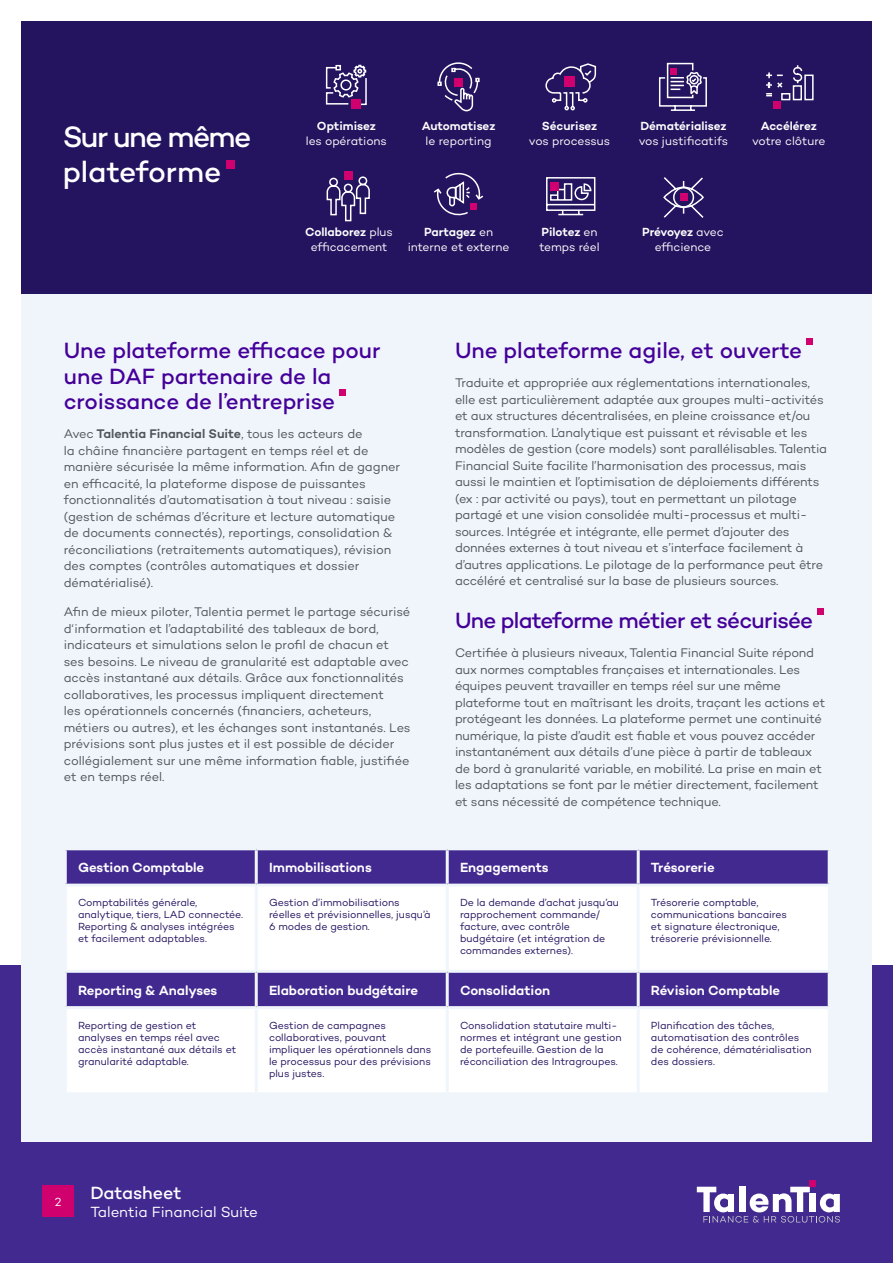
<style>
.page{position:relative;width:893px;height:1263px;background:#fff}
.page>*{position:absolute;margin:0;border:0;box-sizing:border-box;transform-origin:0 0}
.Title1{font:500 30px/34.5px "Campton";letter-spacing:-.025em;color:#fff}
.Title2{font:500 22.5px/25.5px "Campton";letter-spacing:-.01em;color:#409}
.Title2-2{font:500 22.5px "Campton";letter-spacing:-.035em;color:#409}
.t1{font:500 18px "Campton";color:#fff}
.t2{font:15px "Campton";letter-spacing:-.005em;color:#fff}
.Table_header{font:600 13.5px "Campton";letter-spacing:-.005em;color:#fff}
.Paragraph_Small{font:12.75px/16.5px "Campton";letter-spacing:-.01em;color:#51565b}
.Paragraph_Small-2{font:12px/15px "Campton";letter-spacing:-.01em;color:#fff;text-align:center}
.Paragraph_Small-3{font:600 12px/15px "Campton";letter-spacing:-.005em;color:#fff;text-align:center}
.Table_body{font:10.5px/12px "Campton";letter-spacing:-.005em;color:#24135f}
.s1{font-weight:600}
.s2{font-weight:400}
</style>
<div class="page">
<div style="left:0;top:965px;width:893px;height:298px;background:#422990"></div>
<svg style="left:697px;top:1181px;width:143px;height:41px"></svg>
<div style="left:43px;top:1185px;width:31px;height:32px;background:#d0006f"></div>
<div style="left:21px;top:21px;width:851px;height:1121px;background:#f0f5fc"></div>
<div style="left:339px;top:389px;width:6px;height:7px;background:#d0006f"></div>
<div style="left:806px;top:338px;width:6px;height:7px;background:#d0006f"></div>
<svg style="left:817px;top:608px;width:6px;height:6px"></svg>
<div style="left:21px;top:21px;width:851px;height:272px;background:#24135f"></div>
<div style="left:226px;top:160px;width:9px;height:8px;background:#d0006f"></div>
<div style="left:67px;top:850px;width:761px;height:34px;background:#422990"></div>
<div style="left:67px;top:887px;width:760px;height:83px;background:#fff"></div>
<div style="left:67px;top:973px;width:761px;height:33px;background:#422990"></div>
<div style="left:67px;top:1009px;width:760px;height:83px;background:#fff"></div>
<hr style="left:255px;top:887px;width:3px;height:83px;background:#f0f5fc">
<hr style="left:446px;top:887px;width:3px;height:83px;background:#f0f5fc">
<hr style="left:637px;top:887px;width:3px;height:83px;background:#f0f5fc">
<hr style="left:255px;top:973px;width:3px;height:33px;background:#f0f5fc">
<hr style="left:446px;top:973px;width:3px;height:33px;background:#f0f5fc">
<hr style="left:637px;top:973px;width:3px;height:33px;background:#f0f5fc">
<hr style="left:255px;top:1009px;width:3px;height:83px;background:#f0f5fc">
<hr style="left:446px;top:1009px;width:3px;height:83px;background:#f0f5fc">
<hr style="left:637px;top:1009px;width:3px;height:83px;background:#f0f5fc">
<hr style="left:255px;top:850px;width:3px;height:34px;background:#f0f5fc">
<hr style="left:446px;top:850px;width:3px;height:34px;background:#f0f5fc">
<hr style="left:637px;top:850px;width:3px;height:34px;background:#f0f5fc">
<div style="left:352px;top:100px;width:9px;height:9px;background:#d0006f"></div>
<svg style="left:325px;top:64px;width:42px;height:42px"></svg>
<svg style="left:437px;top:62px;width:43px;height:50px"></svg>
<svg style="left:545px;top:63px;width:52px;height:48px"></svg>
<div style="left:564px;top:76px;width:10px;height:11px;background:#d0006f"></div>
<svg style="left:659px;top:62px;width:48px;height:49px"></svg>
<div style="left:344px;top:171px;width:9px;height:9px;background:#d0006f"></div>
<svg style="left:326px;top:176px;width:44px;height:46px"></svg>
<div style="left:773px;top:101px;width:8px;height:7px;background:#d0006f"></div>
<svg style="left:766px;top:65px;width:48px;height:36px"></svg>
<svg style="left:546px;top:177px;width:50px;height:39px"></svg>
<svg style="left:434px;top:172px;width:50px;height:43px"></svg>
<svg style="left:663px;top:177px;width:41px;height:41px"></svg>
<div style="left:680px;top:194px;width:7px;height:7px;background:#d10070"></div>
<div style="left:673px;top:187px;width:21px;height:21px;border:2px solid #fff;border-radius:50%"></div>
<p class="Title1" style="left:63px;top:119px;width:190px">Sur une même plateforme</p>
<p class="Paragraph_Small-2" style="left:306px;top:118px;width:83px"><span class="s1">Optimisez<br></span>les opérations</p>
<p class="Paragraph_Small-2" style="left:529px;top:118px;width:83px"><span class="s1">Sécurisez<br></span>vos processus</p>
<p class="Paragraph_Small-2" style="left:639px;top:118px;width:91px;text-align:left"><span class="s1">Dématérialisez </span>vos justificatifs</p>
<p class="Paragraph_Small-2" style="left:752px;top:118px;width:75px"><span class="s1">Accélérez </span>votre clôture</p>
<p class="Paragraph_Small-3" style="left:422px;top:118px;width:75px">Automatisez <span class="s2">le reporting</span></p>
<p class="Paragraph_Small-2" style="left:305px;top:225px;width:89px"><span class="s1">Collaborez</span> plus efficacement</p>
<p class="Paragraph_Small-2" style="left:408px;top:225px;width:103px"><span class="s1">Partagez</span> en interne et externe</p>
<p class="Paragraph_Small-2" style="left:539px;top:225px;width:62px;text-align:left"><span class="s1">Pilotez</span> en temps réel</p>
<p class="Paragraph_Small-2" style="left:642px;top:225px;width:83px"><span class="s1">Prévoyez</span> avec efficience</p>
<p class="Title2" style="left:64px;top:337px;width:318px">Une plateforme efficace pour une DAF partenaire de la croissance de l’entreprise</p>
<p class="Paragraph_Small" style="left:64px;top:426px;width:338px">Avec <span class="s1">Talentia Financial Suite</span>, tous les acteurs de<br>la châine financière partagent en temps réel et de manière sécurisée la même information. Afin de gagner en efficacité, la plateforme dispose de puissantes fonctionnalités d’automatisation à tout niveau : saisie (gestion de schémas d’écriture et lecture automatique de documents connectés), reportings, consolidation &amp; réconciliations (retraitements automatiques), révision des comptes (contrôles automatiques et dossier dématérialisé).</p>
<p class="Paragraph_Small" style="left:64px;top:603px;width:348px">Afin de mieux piloter, Talentia permet le partage sécurisé d‘information et l’adaptabilité des tableaux de bord, indicateurs et simulations selon le profil de chacun et ses besoins. Le niveau de granularité est adaptable avec accès instantané aux détails. Grâce aux fonctionnalités collaboratives, les processus impliquent directement<br>les opérationnels concernés (financiers, acheteurs, métiers ou autres), et les échanges sont instantanés. Les prévisions sont plus justes et il est possible de décider collégialement sur une même information fiable, justifiée et en temps réel.</p>
<p class="Title2" style="left:455px;top:337px;width:349px">Une plateforme agile, et ouverte</p>
<p class="Paragraph_Small" style="left:455px;top:375px;width:374px">Traduite et appropriée aux réglementations internationales, elle est particulièrement adaptée aux groupes multi-activités et aux structures décentralisées, en pleine croissance et/ou transformation. L’analytique est puissant et révisable et les modèles de gestion (core models) sont parallélisables. Talentia Financial Suite facilite l’harmonisation des processus, mais aussi le maintien et l’optimisation de déploiements différents (ex : par activité ou pays), tout en permettant un pilotage partagé et une vision consolidée multi-processus et multi&shy;sources. Intégrée et intégrante, elle permet d’ajouter des données externes à tout niveau et s’interface facilement à d’autres applications. Le pilotage de la performance peut être accéléré et centralisé sur la base de plusieurs sources.</p>
<p class="Title2-2" style="left:455px;top:606px;width:360px">Une plateforme métier et sécurisée</p>
<p class="Paragraph_Small" style="left:455px;top:644px;width:372px">Certifiée à plusieurs niveaux, Talentia Financial Suite répond aux normes comptables françaises et internationales. Les équipes peuvent travailler en temps réel sur une même plateforme tout en maîtrisant les droits, traçant les actions et protégeant les données. La plateforme permet une continuité numérique, la piste d’audit est fiable et vous pouvez accéder instantanément aux détails d’une pièce à partir de tableaux de bord à granularité variable, en mobilité. La prise en main et les adaptations se font par le métier directement, facilement et sans nécessité de compétence technique.</p>
<p class="Table_header" style="left:78px;top:859px;width:128px">Gestion Comptable</p>
<p class="Table_header" style="left:269px;top:859px;width:104px">Immobilisations</p>
<p class="Table_header" style="left:460px;top:859px;width:90px">Engagements</p>
<p class="Table_header" style="left:651px;top:859px;width:65px">Trésorerie</p>
<p class="Table_body" style="left:78px;top:896px;width:167px">Comptabilités générale, analytique, tiers, LAD connectée.<br>Reporting &amp; analyses intégrées et facilement adaptables.</p>
<p class="Table_body" style="left:269px;top:896px;width:163px">Gestion d’immobilisations réelles et prévisionnelles, jusqu’à<br>6 modes de gestion.</p>
<p class="Table_body" style="left:460px;top:896px;width:161px">De la demande d’achat jusqu’au rapprochement commande/ facture, avec contrôle budgétaire (et intégration de commandes externes).</p>
<p class="Table_body" style="left:651px;top:896px;width:138px">Trésorerie comptable, communications bancaires et signature électronique, trésorerie prévisionnelle.</p>
<p class="Table_header" style="left:78px;top:982px;width:141px">Reporting &amp; Analyses</p>
<p class="Table_header" style="left:269px;top:982px;width:151px">Elaboration budgétaire</p>
<p class="Table_header" style="left:460px;top:982px;width:92px">Consolidation</p>
<p class="Table_header" style="left:651px;top:982px;width:131px">Révision Comptable</p>
<p class="Table_body" style="left:78px;top:1019px;width:160px">Reporting de gestion et analyses en temps réel avec accès instantané aux détails et granularité adaptable.</p>
<p class="Table_body" style="left:269px;top:1019px;width:164px">Gestion de campagnes collaboratives, pouvant impliquer les opérationnels dans le processus pour des prévisions plus justes.</p>
<p class="Table_body" style="left:460px;top:1019px;width:163px">Consolidation statutaire multi&shy;normes et intégrant une gestion de portefeuille. Gestion de la réconciliation des Intragroupes.</p>
<p class="Table_body" style="left:651px;top:1019px;width:162px">Planification des tâches, automatisation des contrôles de cohérence, dématérialisation des dossiers.</p>
<p class="Paragraph_Small-2" style="left:55px;top:1194px;width:8px">2</p>
<h3 class="t1" style="left:90px;top:1181px;width:93px">Datasheet</h3>
<p class="t2" style="left:90px;top:1202px;width:169px">Talentia Financial Suite</p>
</div>
